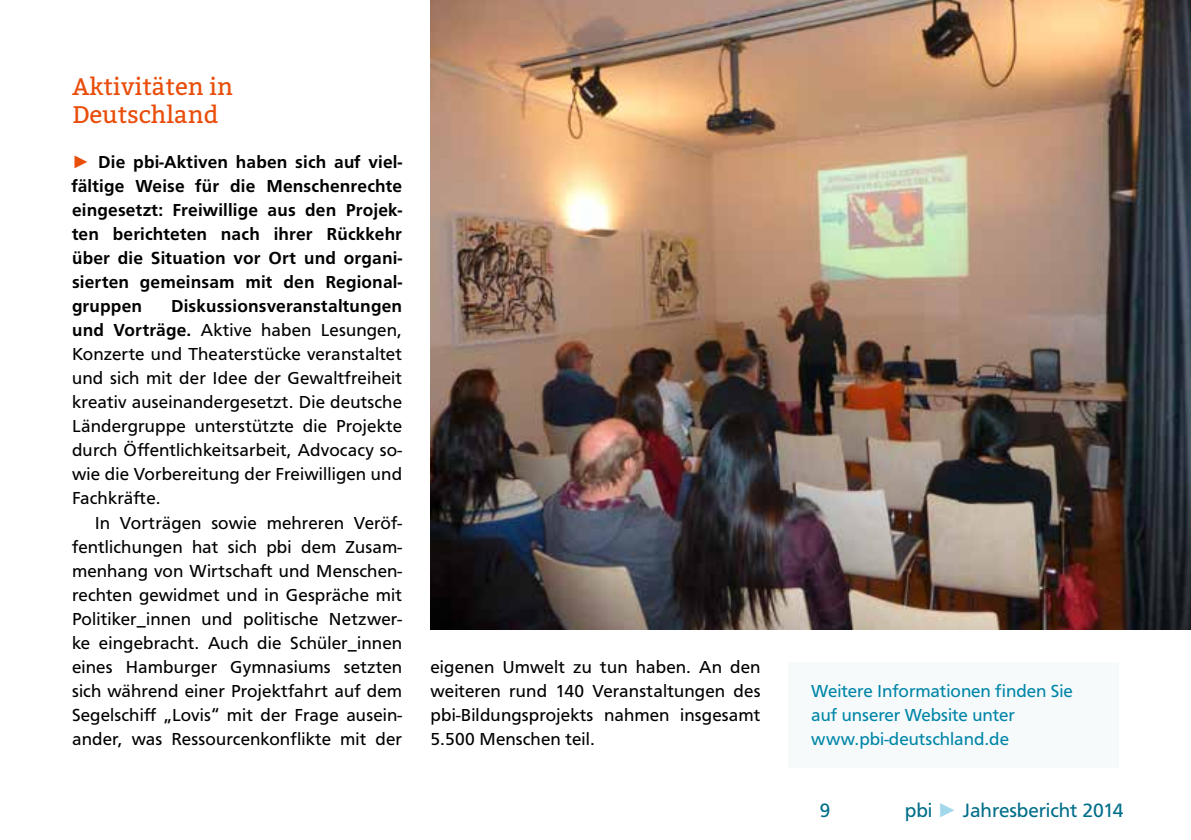
<style>
.page{position:relative;width:1191px;height:840px;background:#fff}
.page>*{position:absolute;margin:0;border:0;box-sizing:border-box;transform-origin:0 0}
.t1{font:24px/28.8px "Bitter";color:#e94d0a}
.t2{font:20px "Carto Gothic Std";letter-spacing:-.005em;color:#006e89}
.t3{font:18px/24px "Carto Gothic Std";letter-spacing:.01em;color:#000;text-align:justify}
.t4{font:700 18px/24px "Carto Gothic Std";letter-spacing:.01em;color:#000;text-align:justify}
.t5{font:18px/24px "Carto Gothic Std";color:#0086a8}
.s1{font-family:"Arial";font-weight:400;color:#e94d0a}
.s2{font-weight:700}
.s3{font-family:"Arial";color:#a2d9ea}
</style>
<div class="page">
<div style="left:789px;top:661px;width:330px;height:106px;background:#f7fafb"></div>
<img style="left:430px;top:0;width:761px;height:629px">
<h1 class="t1" style="left:72px;top:72px;width:163px">Aktivitäten in<br>Deutschland</h1>
<p class="t4" style="left:72px;top:150px;width:331px"><span class="s1">►</span> Die pbi-Aktiven haben sich auf viel&shy;fältige Weise für die Menschenrechte eingesetzt: Freiwillige aus den Projek&shy;ten berichteten nach ihrer Rückkehr über die Situation vor Ort und organi&shy;sierten gemeinsam mit den Regional&shy;gruppen</p>
<p class="t3" style="left:72px;top:294px;width:331px;text-indent:99px"><span class="s2">Diskussionsveranstaltungen und Vorträge.</span> Aktive haben Lesungen, Konzerte und Theaterstücke veranstaltet und sich mit der Idee der Gewaltfreiheit kreativ auseinandergesetzt. Die deutsche Ländergruppe unterstützte die Projekte durch Öffentlichkeitsarbeit, Advocacy so&shy;wie die Vorbereitung der Freiwilligen und Fachkräfte.</p>
<p class="t3" style="left:72px;top:510px;width:331px;text-indent:23px">In Vorträgen sowie mehreren Veröf&shy;fentlichungen hat sich pbi dem Zusam&shy;menhang von Wirtschaft und Menschen&shy;rechten gewidmet und in Gespräche mit Politiker_innen und politische Netzwer&shy;ke eingebracht. Auch die Schüler_innen eines Hamburger Gymnasiums setzten sich während einer Projektfahrt auf dem Segelschiff „Lovis“ mit der Frage ausein&shy;ander, was Ressourcenkonflikte mit der</p>
<p class="t3" style="left:430px;top:654px;width:331px">eigenen Umwelt zu tun haben. An den weiteren rund 140 Veranstaltungen des pbi-Bildungsprojekts nahmen insgesamt 5.500 Menschen teil.</p>
<p class="t5" style="left:811px;top:678px;width:263px">Weitere Informationen finden Sie auf unserer Website unter www.pbi-deutschland.de</p>
<p class="t2" style="left:820px;top:798px;width:12px">9</p>
<p class="t2" style="left:904px;top:798px;width:220px">pbi <span class="s3">►</span> Jahresbericht 2014</p>
</div>
